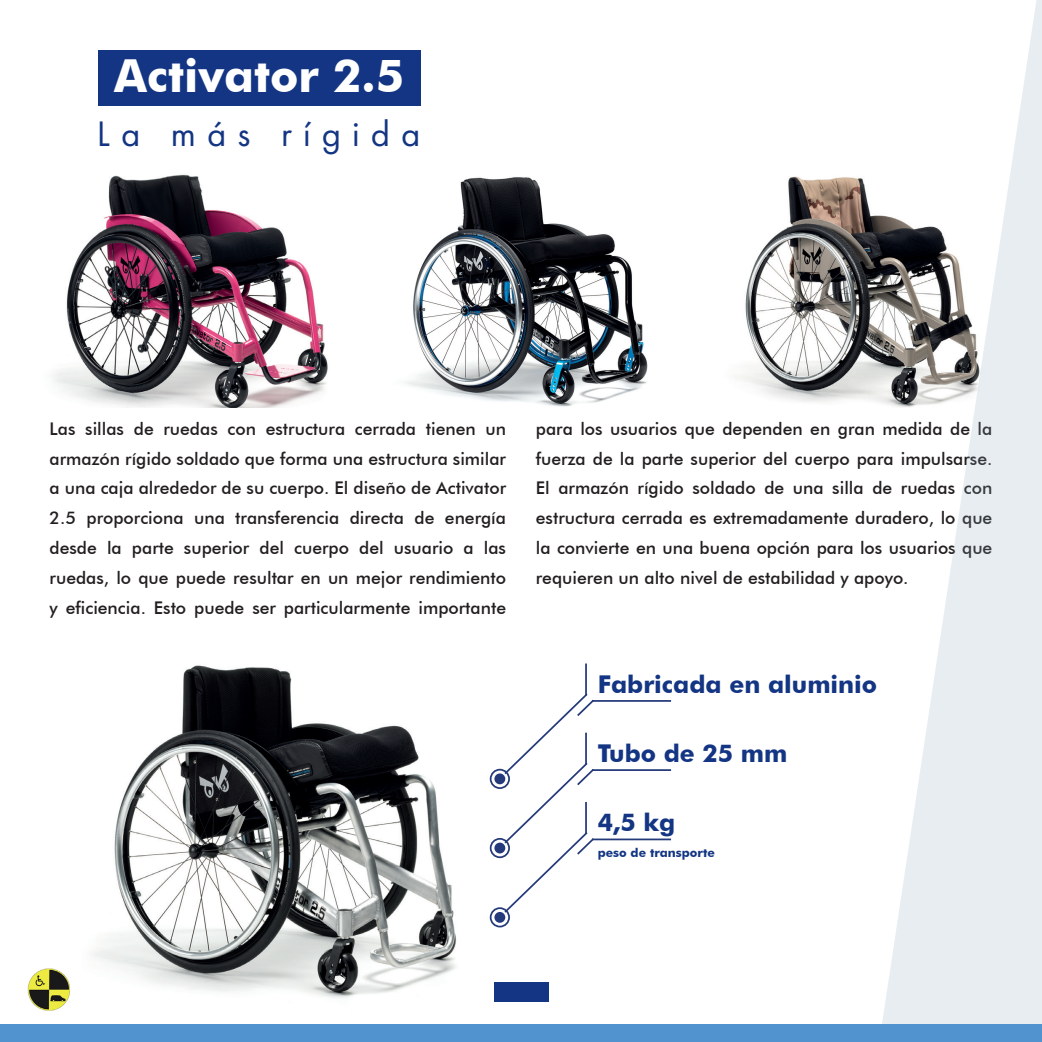
<style>
.page{position:relative;width:1042px;height:1042px;background:#fff}
.page>*{position:absolute;margin:0;border:0;box-sizing:border-box;transform-origin:0 0}
.Titel_Chair{font:700 45.5px "Futura BT";color:#fff}
.Titel_Chair_TYPE{font:36.75px "Futura PT";letter-spacing:.3em;color:#133583}
.Titel_inleiding_tekst{font:700 24.5px "Futura BT";color:#133583}
.Hoofdtekst{font:500 17.5px/29.8px "Futura BT";color:#231f20;text-align:justify}
.Titel_inleiding_tekst-2{font:700 12.25px "Futura BT";color:#133583}
</style>
<div class="page">
<img style="left:91px;top:665px;width:366px;height:333px">
<img style="left:27px;top:968px;width:43px;height:43px">
<div style="left:98px;top:50px;width:323px;height:56px;background:#133583"></div>
<img style="left:52px;top:174px;width:596px;height:234px">
<img style="left:739px;top:176px;width:142px;height:227px">
<div style="left:494px;top:982px;width:54px;height:19px;background:#133583"></div>
<svg style="left:881px;top:0;width:161px;height:1024px;fill:#e7edf0"></svg>
<div style="left:494px;top:773px;width:11px;height:11px;background:#243a7a;border-radius:50%"></div>
<div style="left:490px;top:769px;width:20px;height:20px;border:2px solid #243a7a;border-radius:50%"></div>
<hr style="left:585px;top:663px;width:2px;height:32px;background:#243a7a">
<hr style="left:592px;top:700px;width:79px;height:2px;background:#243a7a">
<div style="left:494px;top:842px;width:11px;height:11px;background:#243a7a;border-radius:50%"></div>
<div style="left:490px;top:838px;width:20px;height:20px;border:2px solid #243a7a;border-radius:50%"></div>
<hr style="left:592px;top:769px;width:79px;height:2px;background:#243a7a">
<div style="left:494px;top:912px;width:11px;height:11px;background:#243a7a;border-radius:50%"></div>
<div style="left:490px;top:907px;width:20px;height:20px;border:2px solid #243a7a;border-radius:50%"></div>
<svg style="left:502px;top:692px;width:94px;height:222px"></svg>
<hr style="left:592px;top:838px;width:79px;height:2px;background:#243a7a">
<div style="left:0;top:1024px;width:1042px;height:18px;background:#5193ce"></div>
<p class="Titel_Chair" style="left:114px;top:48px;width:291px">Activator 2.5</p>
<p class="Titel_Chair_TYPE" style="left:97px;top:112px;width:325px">La más rígida</p>
<p class="Hoofdtekst" style="left:50px;top:414px;width:458px">Las sillas de ruedas con estructura cerrada tienen un armazón rígido soldado que forma una estructura similar a una caja alrededor de su cuerpo. El diseño de Activator 2.5 proporciona una transferencia directa de energía desde la parte superior del cuerpo del usuario a las ruedas, lo que puede resultar en un mejor rendimiento y eficiencia. Esto puede ser particularmente importante</p>
<p class="Hoofdtekst" style="left:536px;top:414px;width:458px">para los usuarios que dependen en gran medida de la fuerza de la parte superior del cuerpo para impulsarse.<br>El armazón rígido soldado de una silla de ruedas con estructura cerrada es extremadamente duradero, lo que la convierte en una buena opción para los usuarios que requieren un alto nivel de estabilidad y apoyo.</p>
<p class="Titel_inleiding_tekst" style="left:598px;top:670px;width:281px">Fabricada en aluminio</p>
<p class="Titel_inleiding_tekst" style="left:598px;top:738px;width:191px">Tubo de 25 mm</p>
<p class="Titel_inleiding_tekst" style="left:598px;top:807px;width:79px">4,5 kg</p>
<p class="Titel_inleiding_tekst-2" style="left:598px;top:845px;width:119px">peso de transporte</p>
</div>
